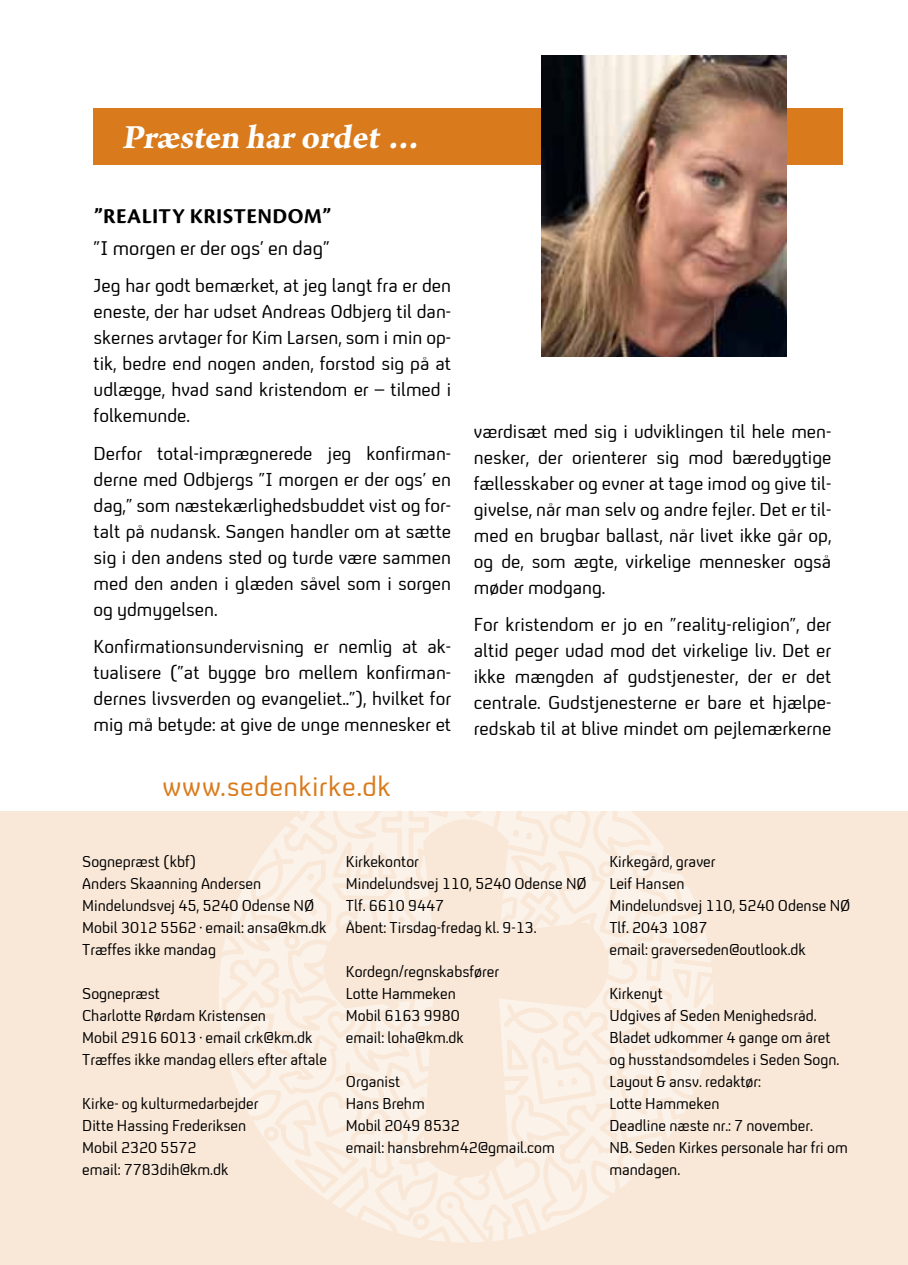
<style>
.page{position:relative;width:908px;height:1265px;background:#fff}
.page>*{position:absolute;margin:0;border:0;box-sizing:border-box;transform-origin:0 0}
.t1{font:700 36px "Arno Pro";color:#fff}
.t2{font:28px "Like BBC4";letter-spacing:.02em;color:#d97b1c}
.t3{font:700 22px "Cronos Pro";letter-spacing:.02em;color:#000}
.t4{font:20px "Like BBC4";color:#000}
.t5{font:19px/26px "Like BBC4";color:#000;text-align:justify}
.t6{font:16px/22px "Like BBC4";color:#000}
</style>
<div class="page">
<div style="left:0;top:811px;width:907px;height:453px;background:#f9e8d8"></div>
<svg style="left:222px;top:811px;width:490px;height:431px"></svg>
<div style="left:94px;top:108px;width:748px;height:56px;background:#d97b1c"></div>
<img style="left:541px;top:55px;width:245px;height:302px">
<h1 class="t1" style="left:122px;top:117px;width:307px">Præsten har ordet…</h1>
<p class="t3" style="left:94px;top:204px;width:239px">”REALITY KRISTENDOM”</p>
<p class="t4" style="left:94px;top:238px;width:237px">”I morgen er der ogs’ en dag”</p>
<p class="t5" style="left:94px;top:273px;width:359px">Jeg har godt bemærket, at jeg langt fra er den eneste, der har udset Andreas Odbjerg til dan&shy;skernes arvtager for Kim Larsen, som i min op&shy;tik, bedre end nogen anden, forstod sig på at udlægge, hvad sand kristendom er – tilmed i folkemunde.</p>
<p class="t5" style="left:94px;top:441px;width:359px">Derfor total-imprægnerede jeg konfirman&shy;derne med Odbjergs ”I morgen er der ogs’ en dag,” som næstekærlighedsbuddet vist og for&shy;talt på nudansk. Sangen handler om at sætte sig i den andens sted og turde være sammen med den anden i glæden såvel som i sorgen og ydmygelsen.</p>
<p class="t5" style="left:94px;top:634px;width:359px">Konfirmationsundervisning er nemlig at ak&shy;tualisere (”at bygge bro mellem konfirman&shy;dernes livsverden og evangeliet..”), hvilket for mig må betyde: at give de unge mennesker et</p>
<h2 class="t2" style="left:162px;top:772px;width:229px">www.sedenkirke.dk</h2>
<p class="t5" style="left:473px;top:418px;width:359px">værdisæt med sig i udviklingen til hele men&shy;nesker, der orienterer sig mod bæredygtige fællesskaber og evner at tage imod og give til&shy;givelse, når man selv og andre fejler. Det er til&shy;med en brugbar ballast, når livet ikke går op, og de, som ægte, virkelige mennesker også møder modgang.</p>
<p class="t5" style="left:473px;top:612px;width:359px">For kristendom er jo en ”reality-religion”, der altid peger udad mod det virkelige liv. Det er ikke mængden af gudstjenester, der er det centrale. Gudstjenesterne er bare et hjælpe&shy;redskab til at blive mindet om pejlemærkerne</p>
<p class="t6" style="left:82px;top:851px;width:246px">Sognepræst (kbf)<br>Anders Skaanning Andersen<br>M indelundsvej 45, 5240 Odense N Ø<br>Mobil 3012 5562 · email: ansa@km.dk<br>Træffes ikke mandag</p>
<p class="t6" style="left:82px;top:983px;width:246px">Sognepræst<br>Charlotte Rørdam Kristensen<br>Mobil 2916 6013 · email crk@km.dk<br>Træffes ikke mandag ellers efter aftale</p>
<p class="t6" style="left:82px;top:1093px;width:178px">Kirke- og kulturmedarbejder<br>Ditte Hassing Frederiksen<br>Mobil 2320 5572<br>email: 7783dih@km.dk</p>
<p class="t6" style="left:346px;top:851px;width:242px">Kirkekontor<br>M indelundsvej 110, 5240 Odense N Ø<br>Tlf. 6610 9447<br>Åbent: Tirsdag-fredag kl. 9-13.</p>
<p class="t6" style="left:346px;top:961px;width:155px">Kordegn/regnskabsfører<br>Lotte Hammeken<br>Mobil 6163 9980 email: loha@km.dk</p>
<p class="t6" style="left:346px;top:1071px;width:210px">Organist<br>Hans Brehm<br>Mobil 2049 8532<br>email: hansbrehm42@gmail.com</p>
<p class="t6" style="left:609px;top:851px;width:242px">Kirkegård, graver<br>Leif Hansen<br>M indelundsvej 110, 5240 Odense N Ø<br>Tlf. 2043 1087<br>email: graverseden@outlook.dk</p>
<p class="t6" style="left:609px;top:983px;width:240px">Kirkenyt<br>Udgives af Seden Menighedsråd.<br>Bladet udkommer 4 gange om året og husstandsomdeles i Seden Sogn.<br>Layout &amp; ansv. redaktør:<br>Lotte Hammeken<br>Deadline næste nr.: 7 november.<br>NB. Seden Kirkes personale har fri om mandagen.</p>
</div>
